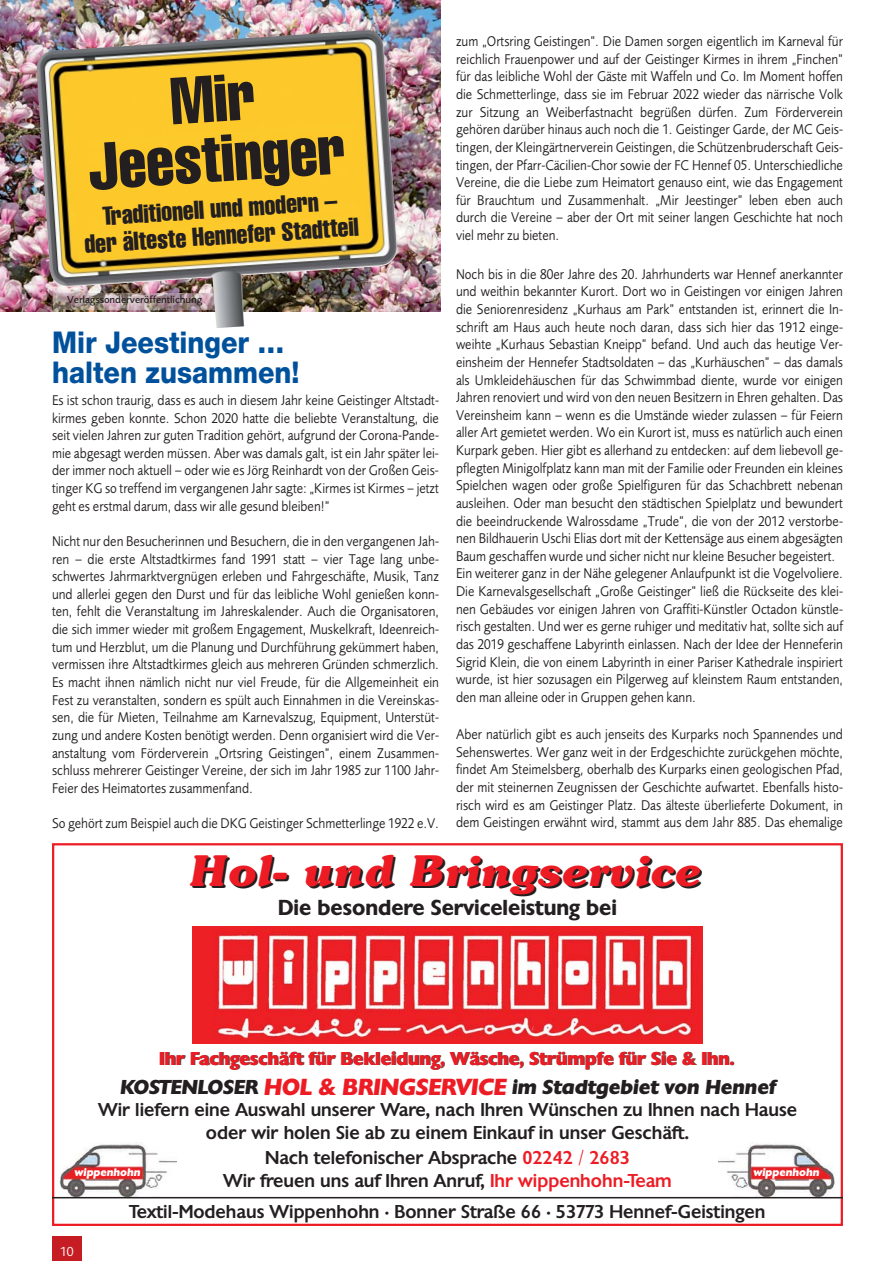
<style>
.page{position:relative;width:893px;height:1261px;background:#fff}
.page>*{position:absolute;margin:0;border:0;box-sizing:border-box;transform-origin:0 0}
.t1{font:extra-condensed 65.25px/60px "Helvetica";color:#231f20;text-align:center}
.t2{font:italic 700 42px "Souvenir";color:#ed1c24}
.t3{font:800 30px/30px "Helvetica Neue";color:#00519c;scale:.9 1}
.t4{font:extra-condensed 25.5px/27.2px "Helvetica";color:#231f20;text-align:center}
.t5{font:600 21px "Chantilly";color:#231f20}
.t6{font:italic 800 19.5px "Chantilly";color:#231f20}
.t7{font:500 18px/22.5px "Chantilly";color:#231f20;text-align:center}
.t8{font:800 18px "Chantilly";color:#ed1c24}
.t9{font:14.7px/17.5px "Foundry Sans";color:#231f20;text-align:justify;scale:.9 1}
.t10{font:13.5px "Foundry Sans";color:#fff}
.t11{font:500 10.5px "Foundry Sans";letter-spacing:-.005em;color:#231f20}
.t12{font:italic 800 10.5px "Chantilly";color:#fff}
.s1{font-size:22.5px;color:#ed1c24}
.s2{color:#ed1c24}
</style>
<div class="page">
<div style="left:52px;top:1236px;width:30px;height:25px;background:#c51d23"></div>
<img style="left:0;top:0;width:440px;height:311px">
<img style="left:37px;top:29px;width:360px;height:299px">
<img style="left:53px;top:293px;width:161px;height:17px">
<svg style="left:214px;top:293px;width:2px;height:17px"></svg>
<div style="left:53px;top:843px;width:790px;height:383px;border:2px solid #ed1c24"></div>
<img style="left:192px;top:926px;width:511px;height:117px">
<img style="left:719px;top:1142px;width:121px;height:55px">
<img style="left:55px;top:1142px;width:122px;height:55px">
<hr style="left:53px;top:1197px;width:790px;height:1px;background:#231f20">
<h1 class="t1" style="left:82px;top:82px;width:259px;rotate:-4deg">Mir<br>Jeestinger</h1>
<h3 class="t4" style="left:82px;top:206px;width:277px;rotate:-4deg">Traditionell und modern –<br>der älteste Hennefer Stadtteil</h3>
<p class="t11" style="left:67px;top:296px;width:137px">Verlagssonderveröffentlichung</p>
<h3 class="t3" style="left:52px;top:330px;width:277px">Mir Jeestinger … halten zusammen!</h3>
<p class="t9" style="left:52px;top:393px;width:431px">Es ist schon traurig, dass es auch in diesem Jahr keine Geistinger Altstadt&shy;kirmes geben konnte. Schon 2020 hatte die beliebte Veranstaltung, die seit vielen Jahren zur guten Tradition gehört, aufgrund der Corona-Pande&shy;mie abgesagt werden müssen. Aber was damals galt, ist ein Jahr später lei&shy;der immer noch aktuell – oder wie es Jörg Reinhardt von der Großen Geis&shy;tinger KG so treffend im vergangenen Jahr sagte: „Kirmes ist Kirmes – jetzt geht es erstmal darum, dass wir alle gesund bleiben!“</p>
<p class="t9" style="left:52px;top:534px;width:431px">Nicht nur den Besucherinnen und Besuchern, die in den vergangenen Jah&shy;ren – die erste Altstadtkirmes fand 1991 statt – vier Tage lang unbe&shy;schwertes Jahrmarktvergnügen erleben und Fahrgeschäfte, Musik, Tanz und allerlei gegen den Durst und für das leibliche Wohl genießen konn&shy;ten, fehlt die Veranstaltung im Jahreskalender. Auch die Organisatoren, die sich immer wieder mit großem Engagement, Muskelkraft, Ideenreich&shy;tum und Herzblut, um die Planung und Durchführung gekümmert haben, vermissen ihre Altstadtkirmes gleich aus mehreren Gründen schmerzlich.<br>Es macht ihnen nämlich nicht nur viel Freude, für die Allgemeinheit ein Fest zu veranstalten, sondern es spült auch Einnahmen in die Vereinskas&shy;sen, die für Mieten, Teilnahme am Karnevalszug, Equipment, Unterstüt&shy;zung und andere Kosten benötigt werden. Denn organisiert wird die Ver&shy;anstaltung vom Förderverein „Ortsring Geistingen“, einem Zusammen&shy;schluss mehrerer Geistinger Vereine, der sich im Jahr 1985 zur 1100 Jahr-Feier des Heimatortes zusammenfand.</p>
<p class="t9" style="left:52px;top:816px;width:431px">So gehört zum Beispiel auch die DKG Geistinger Schmetterlinge 1922 e.V.</p>
<p class="t9" style="left:456px;top:34px;width:431px">zum „Ortsring Geistingen“. Die Damen sorgen eigentlich im Karneval für reichlich Frauenpower und auf der Geistinger Kirmes in ihrem „Finchen“ für das leibliche Wohl der Gäste mit Waffeln und Co. Im Moment hoffen die Schmetterlinge, dass sie im Februar 2022 wieder das närrische Volk zur Sitzung an Weiberfastnacht begrüßen dürfen. Zum Förderverein gehören darüber hinaus auch noch die 1. Geistinger Garde, der MC Geis&shy;tingen, der Kleingärtnerverein Geistingen, die Schützenbruderschaft Geis&shy;tingen, der Pfarr-Cäcilien-Chor sowie der FC Hennef 05. Unterschiedliche Vereine, die die Liebe zum Heimatort genauso eint, wie das Engagement für Brauchtum und Zusammenhalt. „Mir Jeestinger“ leben eben auch durch die Vereine – aber der Ort mit seiner langen Geschichte hat noch viel mehr zu bieten.</p>
<p class="t9" style="left:456px;top:266px;width:432px;text-align:left">Noch bis in die 80er Jahre des 20. Jahrhunderts war Hennef anerkannter und weithin bekannter Kurort. Dort wo in Geistingen vor einigen Jahren die Seniorenresidenz „Kurhaus am Park“ entstanden ist, erinnert die In&shy;schrift am Haus auch heute noch daran, dass sich hier das 1912 einge&shy;weihte „Kurhaus Sebastian Kneipp“ befand. Und auch das heutige Ver&shy;einsheim der Hennefer Stadtsoldaten – das „Kurhäuschen“ – das damals als Umkleidehäuschen für das Schwimmbad diente, wurde vor einigen Jahren renoviert und wird von den neuen Besitzern in Ehren gehalten. Das Vereinsheim kann – wenn es die Umstände wieder zulassen – für Feiern aller Art gemietet werden. Wo ein Kurort ist, muss es natürlich auch einen Kurpark geben. Hier gibt es allerhand zu entdecken: auf dem liebevoll ge&shy;pflegten Minigolfplatz kann man mit der Familie oder Freunden ein kleines Spielchen wagen oder große Spielfiguren für das Schachbrett nebenan ausleihen. Oder man besucht den städtischen Spielplatz und bewundert die beeindruckende Walrossdame „Trude“, die von der 2012 verstorbe&shy;nen Bildhauerin Uschi Elias dort mit der Kettensäge aus einem abgesägten Baum geschaffen wurde und sicher nicht nur kleine Besucher begeistert.<br>Ein weiterer ganz in der Nähe gelegener Anlaufpunkt ist die Vogelvoliere.<br>Die Karnevalsgesellschaft „Große Geistinger“ ließ die Rückseite des klei&shy;nen Gebäudes vor einigen Jahren von Graffiti-Künstler Octadon künstle&shy;risch gestalten. Und wer es gerne ruhiger und meditativ hat, sollte sich auf das 2019 geschaffene Labyrinth einlassen. Nach der Idee der Henneferin Sigrid Klein, die von einem Labyrinth in einer Pariser Kathedrale inspiriert wurde, ist hier sozusagen ein Pilgerweg auf kleinstem Raum entstanden, den man alleine oder in Gruppen gehen kann.</p>
<p class="t9" style="left:456px;top:726px;width:431px">Aber natürlich gibt es auch jenseits des Kurparks noch Spannendes und Sehenswertes. Wer ganz weit in der Erdgeschichte zurückgehen möchte, findet Am Steimelsberg, oberhalb des Kurparks einen geologischen Pfad, der mit steinernen Zeugnissen der Geschichte aufwartet. Ebenfalls histo&shy;risch wird es am Geistinger Platz. Das älteste überlieferte Dokument, in dem Geistingen erwähnt wird, stammt aus dem Jahr 885. Das ehemalige</p>
<h2 class="t2" style="left:190px;top:850px;width:512px">Hol- und Bringservice</h2>
<h3 class="t5" style="left:278px;top:900px;width:340px">Die besondere Serviceleistung bei</h3>
<p class="t8" style="left:159px;top:1052px;width:576px">Ihr Fachgeschäft für Bekleidung, Wäsche, Strümpfe für Sie &amp; Ihn.</p>
<h3 class="t6" style="left:120px;top:1080px;width:657px">KOSTENLOSER <span class="s1">HOL &amp; BRINGSERVICE</span> im Stadtgebiet von Hennef</h3>
<p class="t7" style="left:98px;top:1101px;width:700px">Wir liefern eine Auswahl unserer Ware, nach Ihren Wünschen zu Ihnen nach Hause oder wir holen Sie ab zu einem Einkauf in unser Geschäft.</p>
<p class="t7" style="left:223px;top:1149px;width:450px">Nach telefonischer Absprache <span class="s2">02242 / 2683<br></span>Wir freuen uns auf Ihren Anruf, <span class="s2">Ihr wippenhohn-Team</span></p>
<p class="t7" style="left:130px;top:1203px;width:637px">Textil-Modehaus Wippenhohn · Bonner Straße 66 · 53773 Hennef-Geistingen</p>
<p class="t12" style="left:74px;top:1168px;width:67px">wippenhohn</p>
<p class="t12" style="left:753px;top:1168px;width:67px">wippenhohn</p>
<p class="t10" style="left:60px;top:1246px;width:15px">10</p>
</div>
